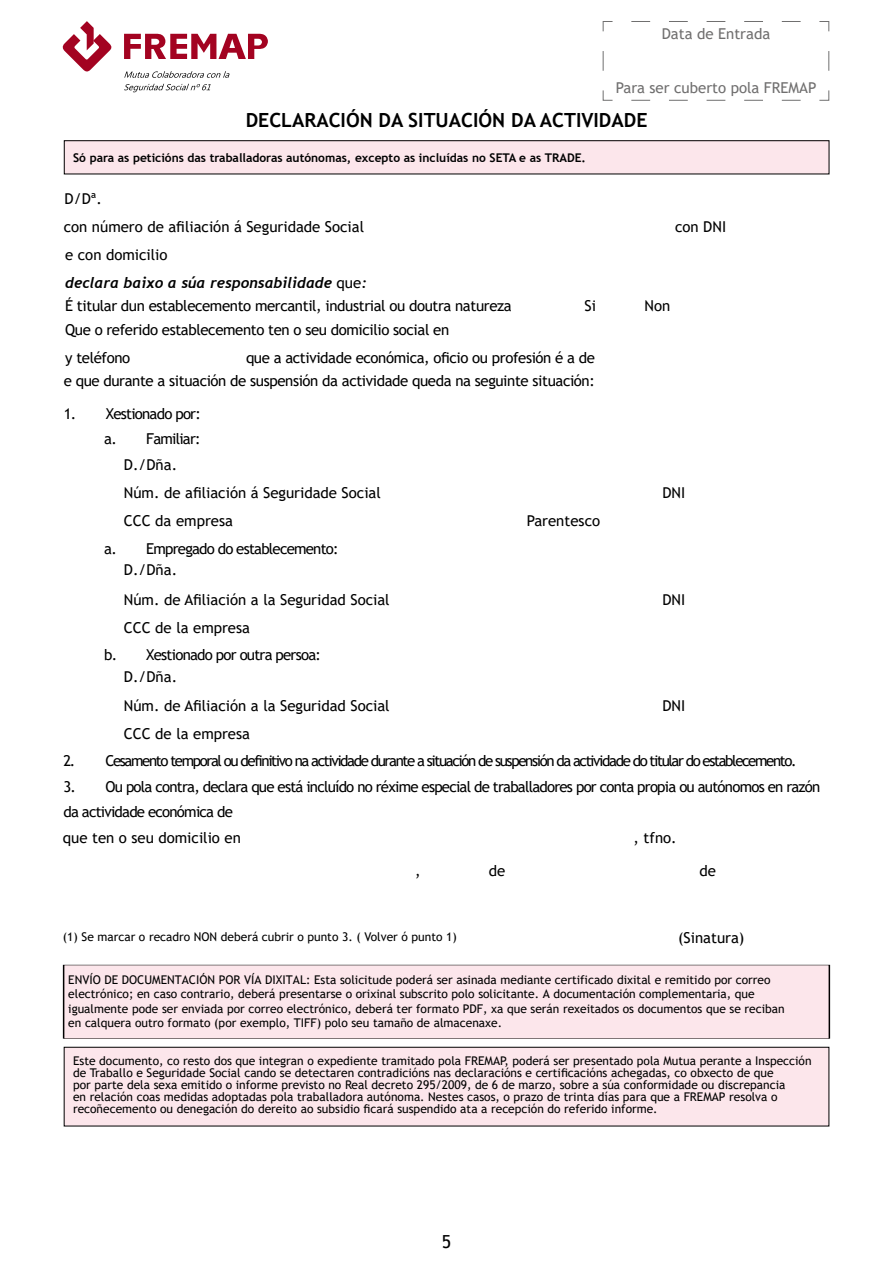
<style>
.page{position:relative;width:893px;height:1263px;background:#fff}
.page>*{position:absolute;margin:0;border:0;box-sizing:border-box;transform-origin:0 0}
.t1{font:700 19.5px "Trebuchet MS";color:#000}
.t2{font:18px "Trebuchet MS";color:#000}
.t3{font:15px "Trebuchet MS";letter-spacing:-.025em;color:#000}
.t4{font:15px "Trebuchet MS";color:#000}
.t5{font:15px/24px "Trebuchet MS";letter-spacing:-.05em;color:#000}
.t6{font:15px "Trebuchet MS";letter-spacing:-.09em;color:#000}
.t7{font:15px "Trebuchet MS";color:#706f6f}
.t8{font:italic 700 15px "Trebuchet";color:#000}
.P_NOTA{font:12px/12px "Trebuchet MS";color:#000}
.P_NOTA-2{font:700 12px "Trebuchet MS";color:#000}
.s1{font-family:"Trebuchet MS";font-weight:400;font-style:normal}
</style>
<div class="page">
<svg style="left:124px;top:71px;width:106px;height:7px"></svg>
<svg style="left:124px;top:84px;width:87px;height:8px"></svg>
<svg style="left:62px;top:21px;width:50px;height:51px"></svg>
<svg style="left:124px;top:34px;width:144px;height:25px"></svg>
<svg style="left:602px;top:21px;width:228px;height:80px"></svg>
<div style="left:64px;top:141px;width:765px;height:33px;background:#fce6eb"></div>
<div style="left:64px;top:140px;width:765px;height:34px;border:1px solid #000"></div>
<div style="left:64px;top:1047px;width:765px;height:79px;background:#fce6eb"></div>
<div style="left:64px;top:965px;width:765px;height:73px;background:#fce6eb"></div>
<p class="t7" style="left:662px;top:24px;width:110px">Data de Entrada</p>
<p class="t7" style="left:616px;top:78px;width:202px">Para ser cuberto pola FREMAP</p>
<h1 class="t1" style="left:246px;top:108px;width:403px">DECLARACIÓN DA SITUACIÓN DA ACTIVIDADE</h1>
<p class="P_NOTA-2" style="left:73px;top:150px;width:514px">Só para as peticións das traballadoras autónomas, excepto as incluídas no SETA e as TRADE.</p>
<p class="t3" style="left:65px;top:189px;width:39px">D/Dª.</p>
<p class="t4" style="left:64px;top:217px;width:302px">con número de afiliación á Seguridade Social</p>
<p class="t3" style="left:675px;top:217px;width:53px">con DNI</p>
<p class="t4" style="left:65px;top:245px;width:104px">e con domicilio</p>
<p class="t8" style="left:65px;top:273px;width:303px">declara baixo a súa responsabilidade <span class="s1">que</span>:</p>
<p class="t3" style="left:65px;top:296px;width:448px">É titular dun establecemento mercantil, industrial ou doutra natureza</p>
<p class="t3" style="left:65px;top:320px;width:386px">Que o referido establecemento ten o seu domicilio social en</p>
<p class="t3" style="left:65px;top:348px;width:67px">y teléfono</p>
<p class="t3" style="left:246px;top:348px;width:350px">que a actividade económica, oficio ou profesión é a de</p>
<p class="t3" style="left:64px;top:371px;width:533px">e que durante a situación de suspensión da actividade queda na seguinte situación:</p>
<p class="t3" style="left:585px;top:297px;width:13px">Si</p>
<p class="t3" style="left:644px;top:297px;width:27px">Non</p>
<p class="t5" style="left:64px;top:401px;width:139px">1. Xestionado por:</p>
<p class="t5" style="left:104px;top:426px;width:98px">a. Familiar:</p>
<p class="t3" style="left:124px;top:455px;width:55px">D./Dña.</p>
<p class="t4" style="left:124px;top:483px;width:259px">Núm. de afiliación á Seguridade Social</p>
<p class="t4" style="left:124px;top:511px;width:111px">CCC da empresa</p>
<p class="t5" style="left:104px;top:536px;width:236px">a. Empregado do establecemento:</p>
<p class="t3" style="left:124px;top:560px;width:55px">D./Dña.</p>
<p class="t4" style="left:124px;top:590px;width:267px">Núm. de Afiliación a la Seguridad Social</p>
<p class="t4" style="left:124px;top:618px;width:128px">CCC de la empresa</p>
<p class="t5" style="left:104px;top:643px;width:218px">b. Xestionado por outra persoa:</p>
<p class="t3" style="left:124px;top:667px;width:55px">D./Dña.</p>
<p class="t4" style="left:124px;top:696px;width:267px">Núm. de Afiliación a la Seguridad Social</p>
<p class="t4" style="left:124px;top:724px;width:128px">CCC de la empresa</p>
<p class="t4" style="left:527px;top:511px;width:75px">Parentesco</p>
<p class="t3" style="left:662px;top:483px;width:24px">DNI</p>
<p class="t3" style="left:662px;top:590px;width:24px">DNI</p>
<p class="t3" style="left:662px;top:696px;width:24px">DNI</p>
<p class="t6" style="left:63px;top:752px;width:735px">2. Cesamento temporal ou definitivo na actividade durante a situación de suspensión da actividade do titular do establecemento.</p>
<p class="t5" style="left:63px;top:775px;width:758px">3. Ou pola contra, declara que está incluído no réxime especial de traballadores por conta propia ou autónomos en razón da actividade económica de</p>
<p class="t4" style="left:63px;top:828px;width:180px">que ten o seu domicilio en</p>
<p class="t3" style="left:633px;top:828px;width:45px">, tfno.</p>
<p class="t3" style="left:415px;top:862px;width:7px">,</p>
<p class="P_NOTA" style="left:63px;top:931px;width:395px">(1) Se marcar o recadro NON deberá cubrir o punto 3. ( Volver ó punto 1)</p>
<p class="t3" style="left:489px;top:862px;width:18px">de</p>
<p class="t3" style="left:699px;top:862px;width:18px">de</p>
<p class="t4" style="left:678px;top:928px;width:68px">(Sinatura)</p>
<p class="P_NOTA" style="left:68px;top:972px;width:718px;line-height:14.4px">ENVÍO DE DOCUMENTACIÓN POR VÍA DIXITAL: Esta solicitude poderá ser asinada mediante certificado dixital e remitido por correo electrónico; en caso contrario, deberá presentarse o orixinal subscrito polo solicitante. A documentación complementaria, que igualmente pode ser enviada por correo electrónico, deberá ter formato PDF, xa que serán rexeitados os documentos que se reciban en calquera outro formato (por exemplo, TIFF) polo seu tamaño de almacenaxe.</p>
<p class="P_NOTA" style="left:73px;top:1055px;width:740px">Este documento, co resto dos que integran o expediente tramitado pola FREMAP, poderá ser presentado pola Mutua perante a Inspección de Traballo e Seguridade Social cando se detectaren contradicións nas declaracións e certificacións achegadas, co obxecto de que<br>por parte dela sexa emitido o informe previsto no Real decreto 295/2009, de 6 de marzo, sobre a súa conformidade ou discrepancia<br>en relación coas medidas adoptadas pola traballadora autónoma. Nestes casos, o prazo de trinta días para que a FREMAP resolva o recoñecemento ou denegación do dereito ao subsidio ficará suspendido ata a recepción do referido informe.</p>
<h2 class="t2" style="left:442px;top:1230px;width:11px">5</h2>
</div>
